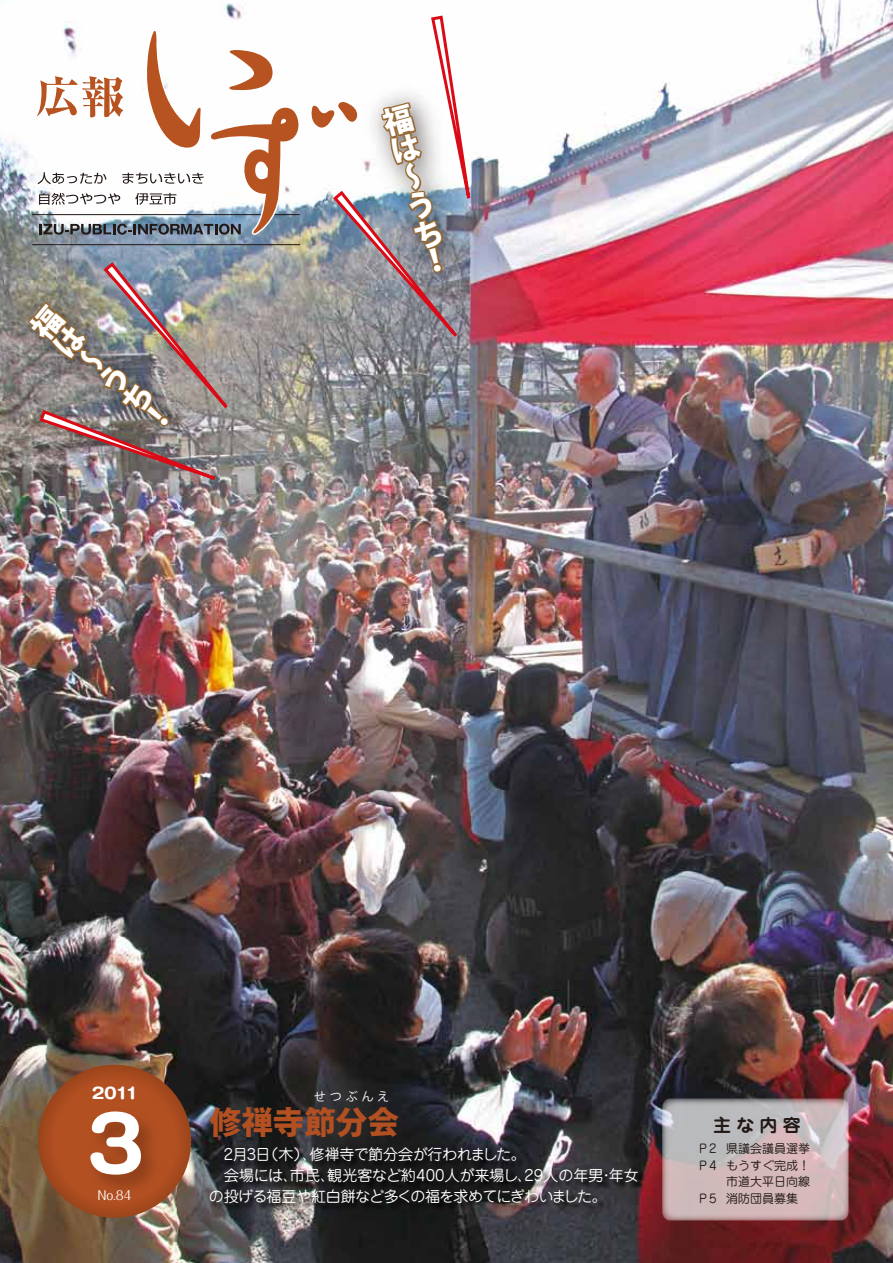
<style>
.page{position:relative;width:893px;height:1263px;background:#fff}
.page>*{position:absolute;margin:0;border:0;box-sizing:border-box;transform-origin:0 0}
.t1{font:700 73.5px "G Shin M Go Pro";color:#fff;scale:1.1 1}
.t2{font:800 31.5px "Koz Go Pro";color:#b25022}
.t3{font:800 30px/29px "Koz Go Pro";color:#fff;text-align:justify}
.t4{font:700 18px "Jun 501 Pro";color:#221815}
.t5{font:15px/21px "Jun 201 Pro";letter-spacing:-.02em;color:#fff}
.t6{font:700 15px "G Shin M Go Pro";color:#fff;scale:1.2 1}
.t7{font:12.45px "Folk Pro";color:#fff}
.t8{font:12px "Jun 201 Pro";color:#221815}
.t9{font:12px "Koz Go Pro";letter-spacing:.33em;color:#fff}
</style>
<div class="page">
<img style="left:0;top:0;width:893px;height:1263px">
<svg style="left:38px;top:1065px;width:153px;height:153px;background:#a84b1f"></svg>
<img style="left:74px;top:1098px;width:95px;height:115px">
<svg style="left:662px;top:1098px;width:186px;height:122px;background:#c6b6b8"></svg>
<img style="left:491px;top:72px;width:39px;height:417px">
<img style="left:208px;top:1146px;width:441px;height:108px">
<img style="left:0;top:270px;width:337px;height:370px">
<img style="left:491px;top:189px;width:48px;height:246px">
<img style="left:25px;top:14px;width:466px;height:508px">
<p class="t3" style="left:28px;top:327px;width:17px;rotate:-50deg">福は〜うち！</p>
<p class="t3" style="left:380px;top:113px;width:17px;rotate:-15deg">福は〜うち！</p>
<p class="t6" style="left:91px;top:1081px;width:41px">2011</p>
<p class="t1" style="left:85px;top:1085px;width:57px">3</p>
<p class="t7" style="left:98px;top:1185px;width:35px">No.84</p>
<p class="t9" style="left:314px;top:1089px;width:77px">せつぶんえ</p>
<p class="t2" style="left:210px;top:1101px;width:190px">修禅寺節分会</p>
<p class="t5" style="left:209px;top:1142px;width:431px">　2月3日（木）、修禅寺で節分会が行われました。<br>　会場には、市民、観光客など約400人が来場し、29人の年男・年女の投げる福豆や紅白餅など多くの福を求めてにぎわいました。</p>
<p class="t4" style="left:713px;top:1111px;width:89px">主な内容</p>
<p class="t8" style="left:697px;top:1139px;width:115px">Ｐ2 県議会議員選挙</p>
<p class="t8" style="left:697px;top:1156px;width:115px">Ｐ4 もうすぐ完成！</p>
<p class="t8" style="left:726px;top:1172px;width:85px">市道大平日向線</p>
<p class="t8" style="left:697px;top:1189px;width:103px">Ｐ5 消防団員募集</p>
</div>
